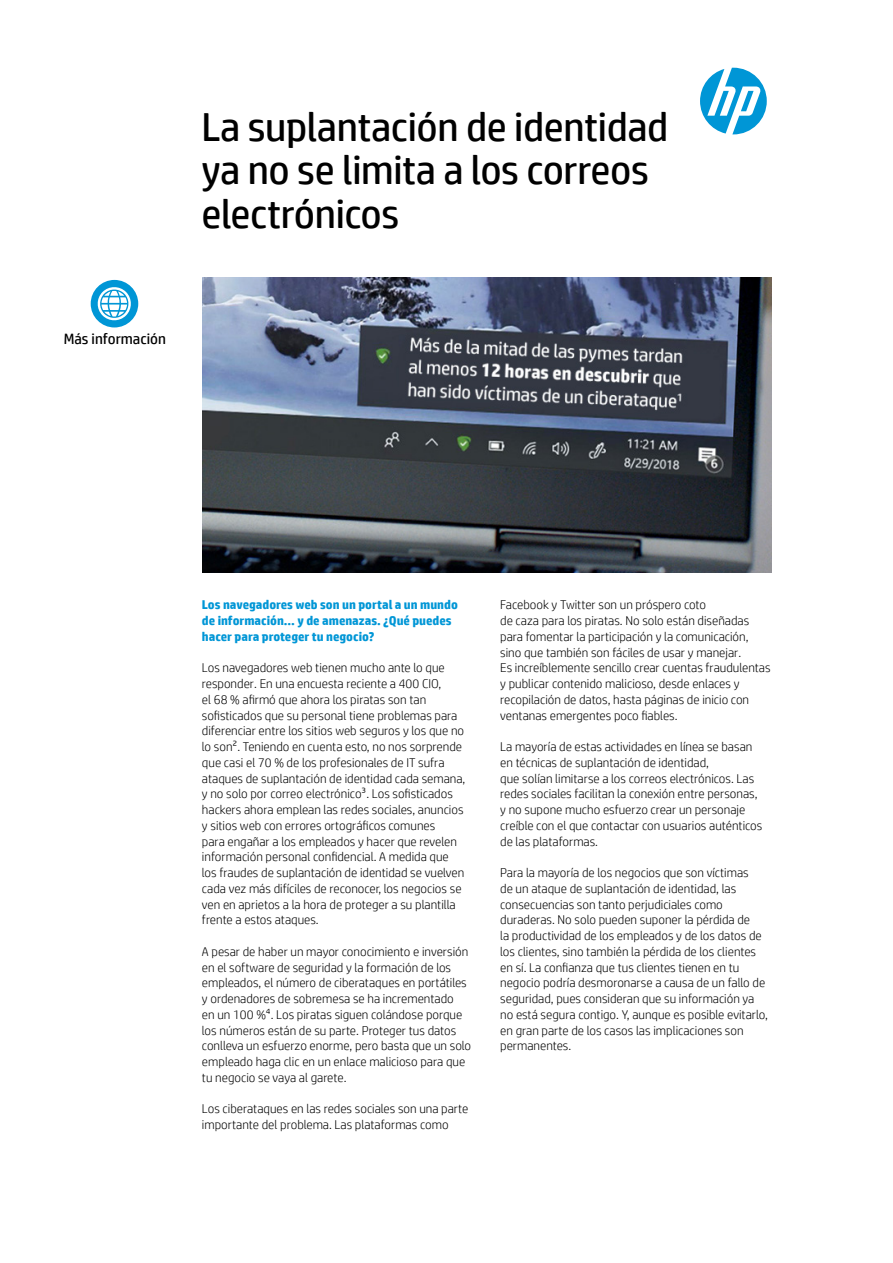
<style>
.page{position:relative;width:893px;height:1263px;background:#fff}
.page>*{position:absolute;margin:0;border:0;box-sizing:border-box;transform-origin:0 0}
.t1{font:40.5px/43.5px "HP Simplified";letter-spacing:-.01em;color:#000}
.t2{font:15px "HP Simplified";color:#000}
.t3{font:300 12.75px/15.8px "HP Simplified";color:#000}
.t4{font:700 12.75px/15.8px "HP Simplified";color:#0096d6}
</style>
<div class="page">
<svg style="left:700px;top:68px;width:67px;height:66px"></svg>
<div style="left:91px;top:280px;width:47px;height:47px;background:#0096d6;border-radius:50%"></div>
<svg style="left:96px;top:285px;width:36px;height:37px"></svg>
<img style="left:202px;top:278px;width:569px;height:294px">
<h1 class="t1" style="left:202px;top:105px;width:468px">La suplantación de identidad ya no se limita a los correos electrónicos</h1>
<p class="t2" style="left:64px;top:329px;width:104px">Más información</p>
<p class="t4" style="left:202px;top:597px;width:257px">Los navegadores web son un portal a un mundo de información… y de amenazas. ¿Qué puedes hacer para proteger tu negocio?</p>
<p class="t3" style="left:202px;top:660px;width:265px">Los navegadores web tienen mucho ante lo que responder. En una encuesta reciente a 400 CIO,<br>el 68 % afirmó que ahora los piratas son tan sofisticados que su personal tiene problemas para diferenciar entre los sitios web seguros y los que no lo son2. Teniendo en cuenta esto, no nos sorprende que casi el 70 % de los profesionales de IT sufra ataques de suplantación de identidad cada semana, y no solo por correo electrónico3. Los sofisticados hackers ahora emplean las redes sociales, anuncios y sitios web con errores ortográficos comunes<br>para engañar a los empleados y hacer que revelen información personal confidencial. A medida que los fraudes de suplantación de identidad se vuelven cada vez más difíciles de reconocer, los negocios se ven en aprietos a la hora de proteger a su plantilla frente a estos ataques.</p>
<p class="t3" style="left:202px;top:943px;width:271px">A pesar de haber un mayor conocimiento e inversión en el software de seguridad y la formación de los empleados, el número de ciberataques en portátiles y ordenadores de sobremesa se ha incrementado<br>en un 100 %4. Los piratas siguen colándose porque los números están de su parte. Proteger tus datos conlleva un esfuerzo enorme, pero basta que un solo empleado haga clic en un enlace malicioso para que tu negocio se vaya al garete.</p>
<p class="t3" style="left:202px;top:1101px;width:268px">Los ciberataques en las redes sociales son una parte importante del problema. Las plataformas como</p>
<p class="t3" style="left:500px;top:597px;width:272px">Facebook y Twitter son un próspero coto<br>de caza para los piratas. No solo están diseñadas para fomentar la participación y la comunicación, sino que también son fáciles de usar y manejar.<br>Es increíblemente sencillo crear cuentas fraudulentas y publicar contenido malicioso, desde enlaces y recopilación de datos, hasta páginas de inicio con ventanas emergentes poco fiables.</p>
<p class="t3" style="left:500px;top:738px;width:264px">La mayoría de estas actividades en línea se basan en técnicas de suplantación de identidad,<br>que solían limitarse a los correos electrónicos. Las redes sociales facilitan la conexión entre personas, y no supone mucho esfuerzo crear un personaje creíble con el que contactar con usuarios auténticos de las plataformas.</p>
<p class="t3" style="left:500px;top:864px;width:269px">Para la mayoría de los negocios que son víctimas<br>de un ataque de suplantación de identidad, las consecuencias son tanto perjudiciales como duraderas. No solo pueden suponer la pérdida de<br>la productividad de los empleados y de los datos de los clientes, sino también la pérdida de los clientes en sí. La confianza que tus clientes tienen en tu negocio podría desmoronarse a causa de un fallo de seguridad, pues consideran que su información ya no está segura contigo. Y, aunque es posible evitarlo, en gran parte de los casos las implicaciones son permanentes.</p>
</div>
